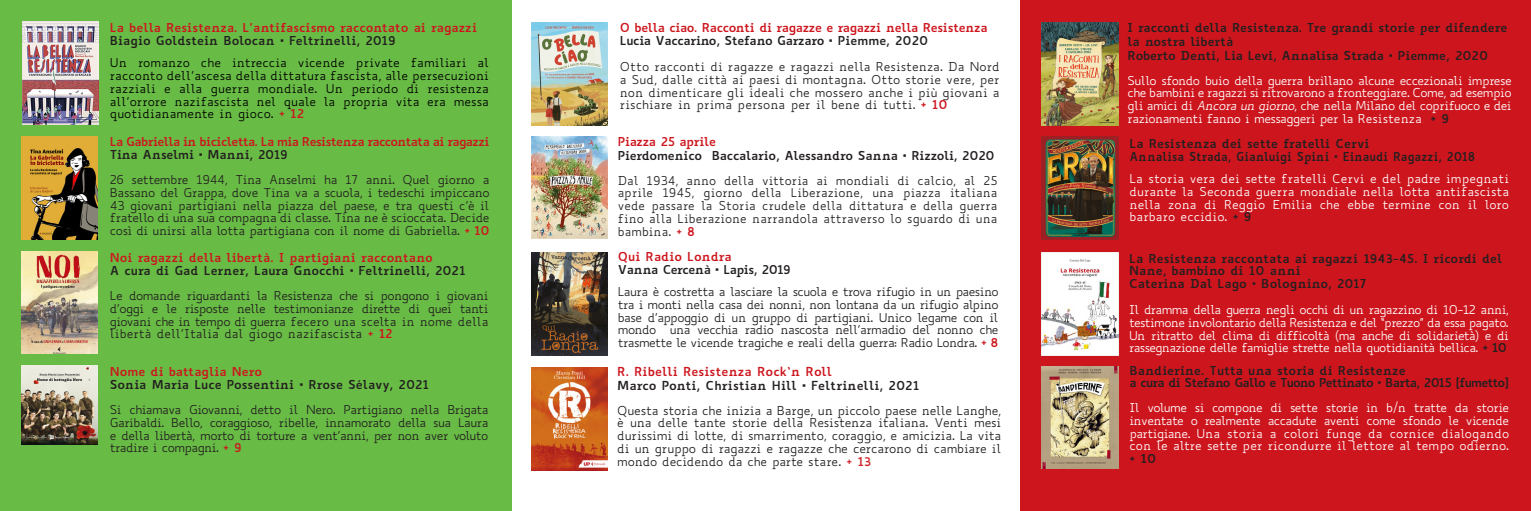
<style>
.page{position:relative;width:1531px;height:511px;background:#fff}
.page>*{position:absolute;margin:0;border:0;box-sizing:border-box;transform-origin:0 0}
.t1{font:12.15px/12.9px "Biancoenero";letter-spacing:-.02em;color:#231f20;text-align:justify}
.t2{font:700 12.15px "Biancoenero";color:#231f20}
.t3{font:700 12.15px "Biancoenero";color:#cd151d}
.t4{font:12px/12.8px "Biancoenero";letter-spacing:-.02em;color:#231f20;text-align:justify}
.t5{font:12px/12.8px "Biancoenero";letter-spacing:-.02em;color:#fff;text-align:justify}
.t6{font:700 12px/14.4px "Biancoenero";letter-spacing:-.01em;color:#231f20}
.t7{font:12px/12.8px "Biancoenero";color:#000;text-align:justify}
.t8{font:700 12px "Biancoenero";color:#cd151d}
.t9{font:700 12px "Biancoenero";letter-spacing:-.03em;color:#cd151d}
.t10{font:700 12px "Biancoenero";letter-spacing:-.05em;color:#cd151d}
.t11{font:700 12px "Biancoenero";letter-spacing:-.06em;color:#231f20}
.t12{font:700 12px "Biancoenero";letter-spacing:-.01em;color:#231f20;scale:.93 1}
.t13{font:700 12px "Biancoenero";letter-spacing:-.03em;color:#231f20}
.t14{font:700 12px "Biancoenero";letter-spacing:-.04em;color:#231f20}
.s1{font-family:"Arial";font-weight:900}
.s2{font-weight:700;color:#cd151d}
.s3{font-size:12px}
.s4{font-weight:700;color:#d1232a}
.s5{font-style:italic}
.s6{font-weight:700;color:#231f20}
</style>
<div class="page">
<div style="left:0;top:0;width:511px;height:510px;background:#68bc45"></div>
<div style="left:1020px;top:0;width:511px;height:510px;background:#cd151d"></div>
<img style="left:22px;top:22px;width:77px;height:102px">
<img style="left:531px;top:136px;width:77px;height:102px">
<img style="left:21px;top:137px;width:77px;height:102px">
<img style="left:531px;top:23px;width:77px;height:102px">
<img style="left:531px;top:252px;width:77px;height:103px">
<img style="left:21px;top:251px;width:77px;height:102px">
<img style="left:1042px;top:252px;width:76px;height:103px">
<img style="left:1042px;top:137px;width:76px;height:102px">
<img style="left:531px;top:367px;width:77px;height:102px">
<img style="left:1042px;top:23px;width:76px;height:102px">
<img style="left:1042px;top:366px;width:76px;height:102px">
<img style="left:21px;top:365px;width:77px;height:78px">
<p class="t8" style="left:110px;top:17px;width:369px">La bella Resistenza. L’antifascismo raccontato ai ragazzi</p>
<p class="t6" style="left:110px;top:32px;width:287px">Biagio Goldstein Bolocan <span class="s1">·</span> Feltrinelli, 2019</p>
<p class="t7" style="left:110px;top:56px;width:381px">Un romanzo che intreccia vicende private familiari al racconto dell’ascesa della dittatura fascista, alle persecuzioni razziali e alla guerra mondiale. Un periodo di resistenza all’orrore nazifascista nel quale la propria vita era messa quotidianamente in gioco. <span class="s2">+ 12</span></p>
<p class="t10" style="left:110px;top:131px;width:381px">La Gabriella in bicicletta. La mia Resistenza raccontata ai ragazzi</p>
<p class="t6" style="left:110px;top:146px;width:179px">Tina Anselmi <span class="s1">·</span> Manni, 2019</p>
<p class="t4" style="left:110px;top:173px;width:381px">26 settembre 1944, Tina Anselmi ha 17 anni. Quel giorno a Bassano del Grappa, dove Tina va a scuola, i tedeschi impiccano 43 giovani partigiani nella piazza del paese, e tra questi c’è il fratello di una sua compagna di classe. Tina ne è scioccata. Decide così di unirsi alla lotta partigiana con il nome di Gabriella. <span class="s2">+ 10</span></p>
<p class="t8" style="left:110px;top:247px;width:324px">Noi ragazzi della libertà. I partigiani raccontano</p>
<p class="t6" style="left:110px;top:262px;width:357px">A cura di Gad Lerner, Laura Gnocchi <span class="s1">·</span> Feltrinelli, 2021</p>
<p class="t4" style="left:110px;top:289px;width:380px">Le domande riguardanti la Resistenza che si pongono i giovani d’oggi e le risposte nelle testimonianze dirette di quei tanti giovani che in tempo di guerra fecero una scelta in nome della libertà dell’Italia dal giogo nazifascista <span class="s2">+ 12</span></p>
<p class="t8" style="left:110px;top:360px;width:154px">Nome di battaglia Nero</p>
<p class="t6" style="left:110px;top:376px;width:321px">Sonia Maria Luce Possentini <span class="s1">·</span> Rrose Sélavy, 2021</p>
<p class="t4" style="left:110px;top:403px;width:380px">Si chiamava Giovanni, detto il Nero. Partigiano nella Brigata Garibaldi. Bello, coraggioso, ribelle, innamorato della sua Laura e della libertà, morto di torture a vent’anni, per non aver voluto tradire i compagni. <span class="s2">+ 9</span></p>
<p class="t9" style="left:620px;top:17px;width:369px">O bella ciao. Racconti di ragazze e ragazzi nella Resistenza</p>
<p class="t13" style="left:620px;top:30px;width:310px">Lucia Vaccarino, Stefano Garzaro <span class="s1">·</span> Piemme, 2020</p>
<p class="t4" style="left:620px;top:60px;width:381px">Otto racconti di ragazze e ragazzi nella Resistenza. Da Nord a Sud, dalle città ai paesi di montagna. Otto storie vere, per non dimenticare gli ideali che mossero anche i più giovani a rischiare in prima persona per il bene di tutti. <span class="s2">+ 10</span></p>
<p class="t9" style="left:618px;top:131px;width:100px">Piazza 25 aprile</p>
<p class="t6" style="left:618px;top:147px;width:378px">Pierdomenico Baccalario, Alessandro Sanna <span class="s1">·</span> Rizzoli, 2020</p>
<p class="t4" style="left:618px;top:173px;width:381px">Dal 1934, anno della vittoria ai mondiali di calcio, al 25 aprile 1945, giorno della Liberazione, una piazza italiana vede passare la Storia crudele della dittatura e della guerra fino alla Liberazione narrandola attraverso lo sguardo di una bambina. <span class="s2">+ 8</span></p>
<p class="t8" style="left:618px;top:245px;width:115px">Qui Radio Londra</p>
<p class="t14" style="left:618px;top:259px;width:174px">Vanna Cercenà <span class="s1">·</span> Lapis, 2019</p>
<p class="t4" style="left:618px;top:285px;width:382px">Laura è costretta a lasciare la scuola e trova rifugio in un paesino tra i monti nella casa dei nonni, non lontana da un rifugio alpino base d’appoggio di un gruppo di partigiani. Unico legame con il mondo una vecchia radio nascosta nell’armadio del nonno che trasmette le vicende tragiche e reali della guerra: Radio Londra. <span class="s2">+ 8</span></p>
<p class="t3" style="left:617px;top:360px;width:216px">R. Ribelli Resistenza Rock‘n Roll</p>
<p class="t2" style="left:617px;top:374px;width:304px">Marco Ponti, Christian Hill <span class="s1">·</span> Feltrinelli, 2021</p>
<p class="t1" style="left:617px;top:403px;width:386px">Questa storia che inizia a Barge, un piccolo paese nelle Langhe, è una delle tante storie della Resistenza italiana. Venti mesi durissimi di lotte, di smarrimento, coraggio, e amicizia. La vita di un gruppo di ragazzi e ragazze che cercarono di <span class="s3">cambiare il</span></p>
<p class="t4" style="left:617px;top:454px;width:255px">mondo decidendo da che parte stare. <span class="s4">+ 13</span></p>
<p class="t6" style="left:1127px;top:19px;width:381px">I racconti della Resistenza. Tre grandi storie per difendere la nostra libertà</p>
<p class="t6" style="left:1127px;top:47px;width:362px">Roberto Denti, Lia Levi, Annalisa Strada <span class="s1">·</span> Piemme, 2020</p>
<p class="t5" style="left:1127px;top:74px;width:386px">Sullo sfondo buio della guerra brillano alcune eccezionali imprese che bambini e ragazzi si ritrovarono a fronteggiare. Come, ad esempio gli amici di <span class="s5">Ancora un giorno</span>, che nella Milano del coprifuoco e dei razionamenti fanno i messaggeri per la Resistenza<span class="s4">.</span> <span class="s6">+ 9</span></p>
<p class="t6" style="left:1129px;top:134px;width:242px">La Resistenza dei sette fratelli Cervi</p>
<p class="t12" style="left:1129px;top:146px;width:373px">Annalisa Strada, Gianluigi Spini <span class="s1">·</span> Einaudi Ragazzi, 2018</p>
<p class="t5" style="left:1129px;top:172px;width:381px">La storia vera dei sette fratelli Cervi e del padre impegnati durante la Seconda guerra mondiale nella lotta antifascista nella zona di Reggio Emilia che ebbe termine con il loro barbaro eccidio. <span class="s6">+ 9</span></p>
<p class="t6" style="left:1129px;top:251px;width:375px;line-height:12px">La Resistenza raccontata ai ragazzi 1943-45. I ricordi del<br>Nane, bambino di 10 anni</p>
<p class="t6" style="left:1129px;top:275px;width:239px">Caterina Dal Lago <span class="s1">·</span> Bolognino, 2017</p>
<p class="t5" style="left:1129px;top:303px;width:381px">Il dramma della guerra negli occhi di un ragazzino di 10-12 anni, testimone involontario della Resistenza e del “prezzo” da essa pagato.<br>Un ritratto del clima di difficoltà (ma anche di solidarietà) e di rassegnazione delle famiglie strette nella quotidianità bellica. <span class="s6">+ 10</span></p>
<p class="t6" style="left:1129px;top:362px;width:278px">Bandierine. Tutta una storia di Resistenze</p>
<p class="t11" style="left:1129px;top:372px;width:381px">a cura di Stefano Gallo e Tuono Pettinato <span class="s1">·</span> Barta, 2015 [fumetto]</p>
<p class="t5" style="left:1129px;top:400px;width:381px">Il volume si compone di sette storie in b/n tratte da storie inventate o realmente accadute aventi come sfondo le vicende partigiane. Una storia a colori funge da cornice dialogando con le altre sette per ricondurre il lettore al tempo odierno. <span class="s6">+ 10</span></p>
</div>
